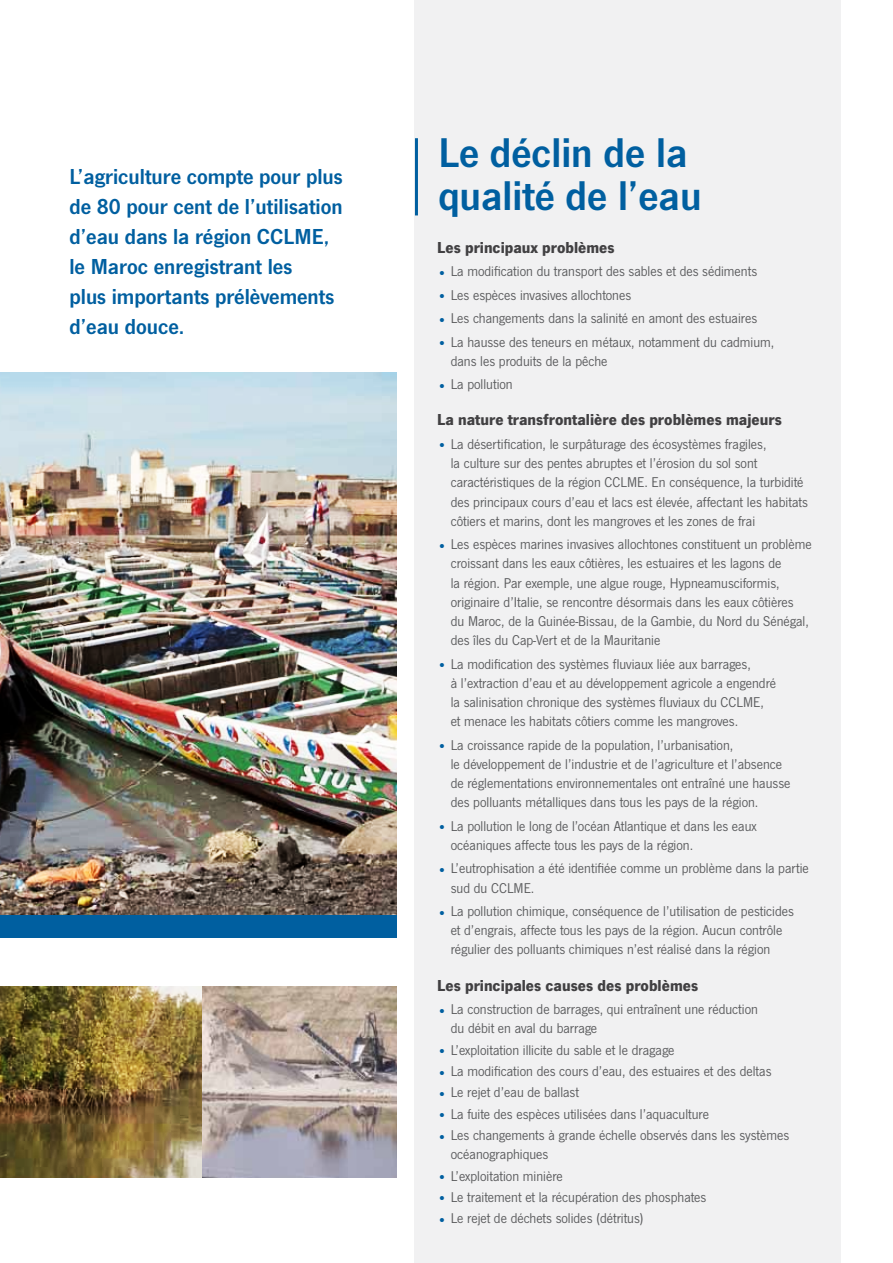
<style>
.page{position:relative;width:893px;height:1263px;background:#fff}
.page>*{position:absolute;margin:0;border:0;box-sizing:border-box;transform-origin:0 0}
.t1{font:600 43.2px/43.2px "News Gothic T";color:#005fa0}
.t2{font:600 22.5px/30px "News Gothic T";color:#005fa0}
.t3{font:700 16.5px "News Gothic T";color:#414042}
.t4{font:14.7px/19.2px "News Gothic T";color:#58595b}
.s1{font-weight:700;color:#005fa0}
</style>
<div class="page">
<img style="left:0;top:372px;width:397px;height:543px">
<div style="left:415px;top:0;width:426px;height:1263px;background:#f1f1f2"></div>
<hr style="left:415px;top:138px;width:3px;height:77px;background:#005fa0">
<div style="left:0;top:915px;width:397px;height:23px;background:#005fa0"></div>
<img style="left:0;top:986px;width:202px;height:192px">
<img style="left:202px;top:986px;width:195px;height:192px">
<h2 class="t2" style="left:69px;top:162px;width:275px">L’agriculture compte pour plus de 80 pour cent de l’utilisation d’eau dans la région CCLME, le Maroc enregistrant les<br>plus importants prélèvements d’eau douce.</h2>
<h1 class="t1" style="left:438px;top:131px;width:265px">Le déclin de la qualité de l’eau</h1>
<p class="t3" style="left:437px;top:238px;width:179px">Les principaux problèmes</p>
<p class="t4" style="left:437px;top:261px;width:321px"><span class="s1">•</span> La modification du transport des sables et des sédiments</p>
<p class="t4" style="left:437px;top:285px;width:195px"><span class="s1">•</span> Les espèces invasives allochtones</p>
<p class="t4" style="left:437px;top:308px;width:321px"><span class="s1">•</span> Les changements dans la salinité en amont des estuaires</p>
<p class="t4" style="left:451px;top:332px;width:325px;text-indent:-13px"><span class="s1">•</span> La hausse des teneurs en métaux, notamment du cadmium, dans les produits de la pêche</p>
<p class="t4" style="left:437px;top:374px;width:77px"><span class="s1">•</span> La pollution</p>
<p class="t3" style="left:437px;top:410px;width:346px">La nature transfrontalière des problèmes majeurs</p>
<p class="t4" style="left:451px;top:434px;width:359px;text-indent:-13px"><span class="s1">•</span> La désertification, le surpâturage des écosystèmes fragiles,<br>la culture sur des pentes abruptes et l’érosion du sol sont caractéristiques de la région CCLME. En conséquence, la turbidité des principaux cours d’eau et lacs est élevée, affectant les habitats côtiers et marins, dont les mangroves et les zones de frai</p>
<p class="t4" style="left:451px;top:534px;width:363px;text-indent:-13px"><span class="s1">•</span> Les espèces marines invasives allochtones constituent un problème croissant dans les eaux côtières, les estuaires et les lagons de<br>la région. Par exemple, une algue rouge, Hypneamusciformis, originaire d’Italie, se rencontre désormais dans les eaux côtières<br>du Maroc, de la Guinée-Bissau, de la Gambie, du Nord du Sénégal, des îles du Cap-Vert et de la Mauritanie</p>
<p class="t4" style="left:451px;top:654px;width:327px;text-indent:-13px"><span class="s1">•</span> La modification des systèmes fluviaux liée aux barrages,<br>à l’extraction d’eau et au développement agricole a engendré la salinisation chronique des systèmes fluviaux du CCLME, et menace les habitats côtiers comme les mangroves.</p>
<p class="t4" style="left:451px;top:735px;width:341px;text-indent:-13px"><span class="s1">•</span> La croissance rapide de la population, l’urbanisation,<br>le développement de l’industrie et de l’agriculture et l’absence de réglementations environnementales ont entraîné une hausse des polluants métalliques dans tous les pays de la région.</p>
<p class="t4" style="left:451px;top:816px;width:307px;text-indent:-13px"><span class="s1">•</span> La pollution le long de l’océan Atlantique et dans les eaux océaniques affecte tous les pays de la région.</p>
<p class="t4" style="left:451px;top:859px;width:360px;text-indent:-13px"><span class="s1">•</span> L’eutrophisation a été identifiée comme un problème dans la partie sud du CCLME.</p>
<p class="t4" style="left:451px;top:901px;width:345px;text-indent:-13px"><span class="s1">•</span> La pollution chimique, conséquence de l’utilisation de pesticides et d’engrais, affecte tous les pays de la région. Aucun contrôle régulier des polluants chimiques n’est réalisé dans la région</p>
<p class="t3" style="left:437px;top:975px;width:263px">Les principales causes des problèmes</p>
<p class="t4" style="left:451px;top:999px;width:309px;text-indent:-13px"><span class="s1">•</span> La construction de barrages, qui entraînent une réduction du débit en aval du barrage</p>
<p class="t4" style="left:437px;top:1040px;width:239px"><span class="s1">•</span> L’exploitation illicite du sable et le dragage</p>
<p class="t4" style="left:437px;top:1061px;width:336px"><span class="s1">•</span> La modification des cours d’eau, des estuaires et des deltas</p>
<p class="t4" style="left:437px;top:1083px;width:143px"><span class="s1">•</span> Le rejet d’eau de ballast</p>
<p class="t4" style="left:437px;top:1104px;width:273px"><span class="s1">•</span> La fuite des espèces utilisées dans l’aquaculture</p>
<p class="t4" style="left:451px;top:1125px;width:340px;text-indent:-13px"><span class="s1">•</span> Les changements à grande échelle observés dans les systèmes océanographiques</p>
<p class="t4" style="left:437px;top:1166px;width:127px"><span class="s1">•</span> L’exploitation minière</p>
<p class="t4" style="left:437px;top:1187px;width:271px"><span class="s1">•</span> Le traitement et la récupération des phosphates</p>
<p class="t4" style="left:437px;top:1208px;width:208px"><span class="s1">•</span> Le rejet de déchets solides (détritus)</p>
</div>
